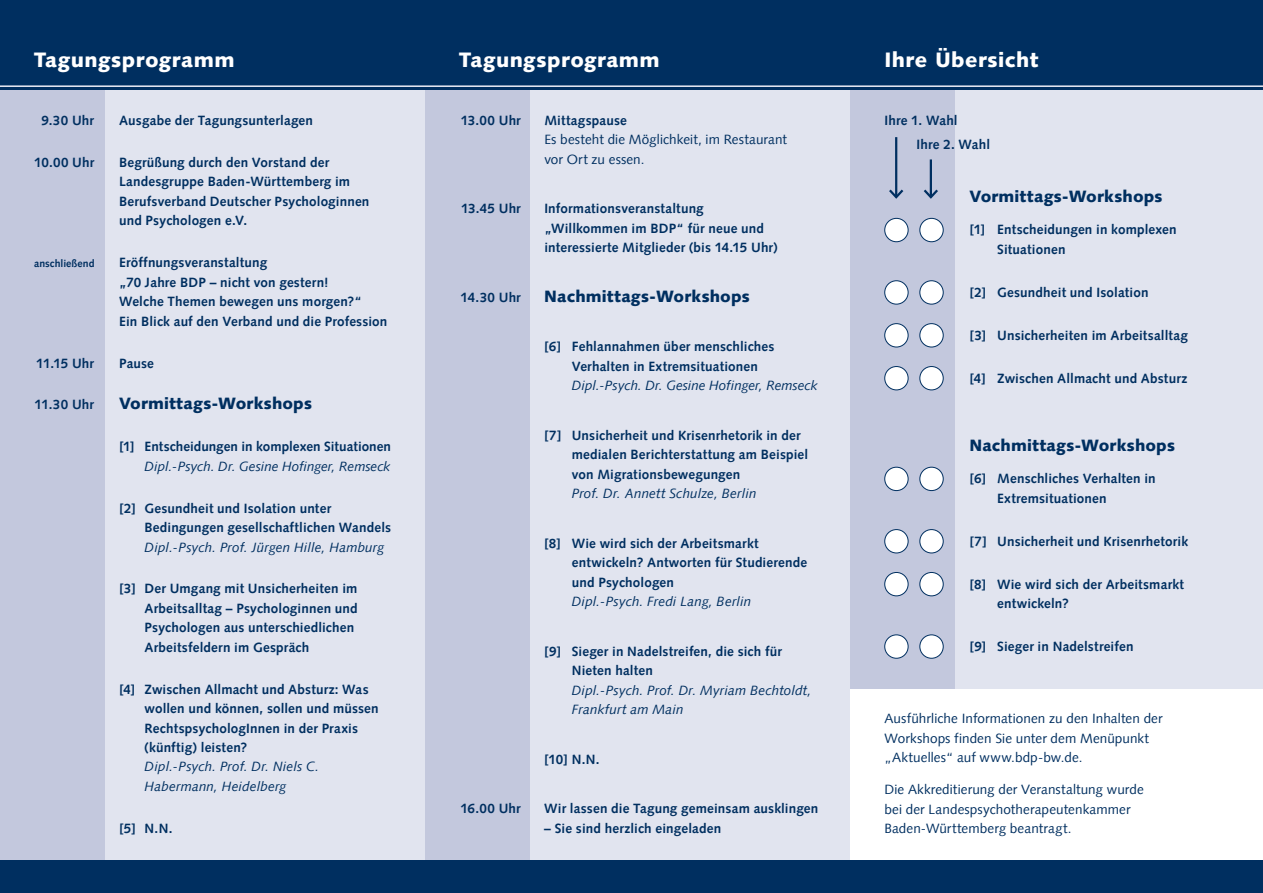
<style>
.page{position:relative;width:1263px;height:893px;background:#e1e4ef}
.page>*{position:absolute;margin:0;border:0;box-sizing:border-box;transform-origin:0 0}
.t1{font:900 21px "Syntax LT";letter-spacing:.025em;color:#fff}
.t2{font:900 16.5px "Syntax LT";letter-spacing:.01em;color:#002f60}
.t3{font:700 13.5px/19.5px "Syntax LT";letter-spacing:.01em;color:#002f60}
.t4{font:italic 13.5px/19.5px "Syntax LT";letter-spacing:.005em;color:#002f60}
.t5{font:13.5px/19.5px "Syntax LT";letter-spacing:.005em;color:#002f60}
.t6{font:700 10.5px "Syntax LT";letter-spacing:.005em;color:#002f60}
</style>
<div class="page">
<div style="left:0;top:89px;width:104px;height:804px;background:#c3c8dd"></div>
<div style="left:425px;top:89px;width:104px;height:804px;background:#c3c8dd"></div>
<div style="left:850px;top:89px;width:105px;height:804px;background:#c3c8dd"></div>
<div style="left:0;top:0;width:1263px;height:85px;background:#002f60"></div>
<hr style="left:0;top:88px;width:1263px;height:2px;background:#002f60">
<div style="left:850px;top:689px;width:413px;height:176px;background:#fff"></div>
<div style="left:885px;top:218px;width:23px;height:24px;background:#fff;border-radius:50%"></div>
<div style="left:884px;top:218px;width:24px;height:24px;border:1px solid #002f60;border-radius:50%"></div>
<div style="left:920px;top:218px;width:23px;height:24px;background:#fff;border-radius:50%"></div>
<div style="left:920px;top:218px;width:23px;height:24px;border:1px solid #002f60;border-radius:50%"></div>
<div style="left:885px;top:281px;width:23px;height:23px;background:#fff;border-radius:50%"></div>
<div style="left:884px;top:281px;width:24px;height:23px;border:1px solid #002f60;border-radius:50%"></div>
<div style="left:920px;top:281px;width:23px;height:23px;background:#fff;border-radius:50%"></div>
<div style="left:920px;top:281px;width:23px;height:23px;border:1px solid #002f60;border-radius:50%"></div>
<div style="left:885px;top:324px;width:23px;height:23px;background:#fff;border-radius:50%"></div>
<div style="left:884px;top:323px;width:24px;height:24px;border:1px solid #002f60;border-radius:50%"></div>
<div style="left:920px;top:324px;width:23px;height:23px;background:#fff;border-radius:50%"></div>
<div style="left:920px;top:323px;width:23px;height:24px;border:1px solid #002f60;border-radius:50%"></div>
<div style="left:885px;top:366px;width:23px;height:24px;background:#fff;border-radius:50%"></div>
<div style="left:884px;top:366px;width:24px;height:24px;border:1px solid #002f60;border-radius:50%"></div>
<div style="left:920px;top:366px;width:23px;height:24px;background:#fff;border-radius:50%"></div>
<div style="left:920px;top:366px;width:23px;height:24px;border:1px solid #002f60;border-radius:50%"></div>
<div style="left:885px;top:467px;width:23px;height:24px;background:#fff;border-radius:50%"></div>
<div style="left:884px;top:467px;width:24px;height:24px;border:1px solid #002f60;border-radius:50%"></div>
<div style="left:920px;top:467px;width:23px;height:24px;background:#fff;border-radius:50%"></div>
<div style="left:920px;top:467px;width:23px;height:24px;border:1px solid #002f60;border-radius:50%"></div>
<div style="left:885px;top:530px;width:23px;height:23px;background:#fff;border-radius:50%"></div>
<div style="left:884px;top:529px;width:24px;height:24px;border:1px solid #002f60;border-radius:50%"></div>
<div style="left:920px;top:530px;width:23px;height:23px;background:#fff;border-radius:50%"></div>
<div style="left:920px;top:529px;width:23px;height:24px;border:1px solid #002f60;border-radius:50%"></div>
<div style="left:885px;top:572px;width:23px;height:24px;background:#fff;border-radius:50%"></div>
<div style="left:884px;top:572px;width:24px;height:24px;border:1px solid #002f60;border-radius:50%"></div>
<div style="left:920px;top:572px;width:23px;height:24px;background:#fff;border-radius:50%"></div>
<div style="left:920px;top:572px;width:23px;height:24px;border:1px solid #002f60;border-radius:50%"></div>
<div style="left:885px;top:635px;width:23px;height:23px;background:#fff;border-radius:50%"></div>
<div style="left:884px;top:635px;width:24px;height:23px;border:1px solid #002f60;border-radius:50%"></div>
<div style="left:920px;top:635px;width:23px;height:23px;background:#fff;border-radius:50%"></div>
<div style="left:920px;top:635px;width:23px;height:23px;border:1px solid #002f60;border-radius:50%"></div>
<hr style="left:895px;top:137px;width:2px;height:60px;background:#002f60">
<svg style="left:889px;top:187px;width:15px;height:12px"></svg>
<hr style="left:930px;top:159px;width:2px;height:38px;background:#002f60">
<svg style="left:923px;top:187px;width:15px;height:12px"></svg>
<div style="left:0;top:860px;width:1263px;height:33px;background:#002f60"></div>
<h1 class="t1" style="left:34px;top:47px;width:202px">Tagungsprogramm</h1>
<h1 class="t1" style="left:459px;top:47px;width:202px">Tagungsprogramm</h1>
<h1 class="t1" style="left:884px;top:47px;width:156px">Ihre Übersicht</h1>
<p class="t3" style="left:41px;top:111px;width:54px">9.30 Uhr</p>
<p class="t3" style="left:119px;top:111px;width:196px">Ausgabe der Tagungsunterlagen</p>
<p class="t3" style="left:34px;top:152px;width:62px">10.00 Uhr</p>
<p class="t3" style="left:119px;top:152px;width:252px">Begrüßung durch den Vorstand der Landesgruppe Baden-Württemberg im Berufsverband Deutscher Psychologinnen und Psychologen e.V.</p>
<p class="t6" style="left:34px;top:258px;width:62px">anschließend</p>
<p class="t3" style="left:119px;top:253px;width:270px">Eröffnungsveranstaltung<br>„70 Jahre BDP – nicht von gestern!<br>Welche Themen bewegen uns morgen?“<br>Ein Blick auf den Verband und die Profession</p>
<p class="t3" style="left:36px;top:353px;width:59px">11.15 Uhr</p>
<p class="t3" style="left:119px;top:353px;width:36px">Pause</p>
<p class="t3" style="left:34px;top:395px;width:61px">11.30 Uhr</p>
<p class="t2" style="left:119px;top:394px;width:194px">Vormittags-Workshops</p>
<p class="t3" style="left:119px;top:437px;width:274px">[1] Entscheidungen in komplexen Situationen</p>
<p class="t4" style="left:145px;top:456px;width:247px">Dipl.-Psych. Dr. Gesine Hofinger, Remseck</p>
<p class="t3" style="left:145px;top:498px;width:248px;text-indent:-26px">[2] Gesundheit und Isolation unter<br>Bedingungen gesellschaftlichen Wandels</p>
<p class="t4" style="left:145px;top:537px;width:241px">Dipl.-Psych. Prof. Jürgen Hille, Hamburg</p>
<p class="t3" style="left:145px;top:579px;width:215px;text-indent:-26px">[3] Der Umgang mit Unsicherheiten im Arbeitsalltag – Psychologinnen und Psychologen aus unterschiedlichen Arbeitsfeldern im Gespräch</p>
<p class="t3" style="left:145px;top:679px;width:236px;text-indent:-26px">[4] Zwischen Allmacht und Absturz: Was wollen und können, sollen und müssen RechtspsychologInnen in der Praxis (künftig) leisten?</p>
<p class="t4" style="left:145px;top:757px;width:176px">Dipl.-Psych. Prof. Dr. Niels C.<br>Habermann, Heidelberg</p>
<p class="t3" style="left:119px;top:818px;width:55px">[5] N.N.</p>
<p class="t3" style="left:461px;top:111px;width:62px">13.00 Uhr</p>
<p class="t3" style="left:544px;top:111px;width:84px">Mittagspause</p>
<p class="t5" style="left:544px;top:130px;width:244px">Es besteht die Möglichkeit, im Restaurant vor Ort zu essen.</p>
<p class="t3" style="left:461px;top:199px;width:61px">13.45 Uhr</p>
<p class="t3" style="left:544px;top:199px;width:235px">Informationsveranstaltung „Willkommen im BDP“ für neue und interessierte Mitglieder (bis 14.15 Uhr)</p>
<p class="t3" style="left:461px;top:287px;width:62px">14.30 Uhr</p>
<p class="t2" style="left:544px;top:286px;width:207px">Nachmittags-Workshops</p>
<p class="t3" style="left:572px;top:337px;width:204px;text-indent:-27px">[6] Fehlannahmen über menschliches<br>Verhalten in Extremsituationen</p>
<p class="t4" style="left:572px;top:376px;width:247px">Dipl.-Psych. Dr. Gesine Hofinger, Remseck</p>
<p class="t3" style="left:572px;top:426px;width:238px;text-indent:-27px">[7] Unsicherheit und Krisenrhetorik in der medialen Berichterstattung am Beispiel von Migrationsbewegungen</p>
<p class="t4" style="left:572px;top:484px;width:186px">Prof. Dr. Annett Schulze, Berlin</p>
<p class="t3" style="left:572px;top:533px;width:237px;text-indent:-27px">[8] Wie wird sich der Arbeitsmarkt entwickeln? Antworten für Studierende und Psychologen</p>
<p class="t4" style="left:572px;top:592px;width:181px">Dipl.-Psych. Fredi Lang, Berlin</p>
<p class="t3" style="left:572px;top:641px;width:212px;text-indent:-27px">[9] Sieger in Nadelstreifen, die sich für<br>Nieten halten</p>
<p class="t4" style="left:572px;top:680px;width:241px">Dipl.-Psych. Prof. Dr. Myriam Bechtoldt,<br>Frankfurt am Main</p>
<p class="t3" style="left:544px;top:749px;width:57px">[10] N.N.</p>
<p class="t3" style="left:460px;top:799px;width:62px">16.00 Uhr</p>
<p class="t3" style="left:544px;top:799px;width:276px">Wir lassen die Tagung gemeinsam ausklingen</p>
<p class="t3" style="left:544px;top:818px;width:178px">– Sie sind herzlich eingeladen</p>
<p class="t3" style="left:916px;top:108px;width:75px;line-height:23.7px;text-indent:-32px">Ihre 1. Wahl<br>Ihre 2. Wahl</p>
<p class="t2" style="left:969px;top:187px;width:194px">Vormittags-Workshops</p>
<p class="t3" style="left:997px;top:220px;width:181px;text-indent:-28px">[1] Entscheidungen in komplexen<br>Situationen</p>
<p class="t3" style="left:969px;top:283px;width:181px">[2] Gesundheit und Isolation</p>
<p class="t3" style="left:969px;top:325px;width:220px">[3] Unsicherheiten im Arbeitsalltag</p>
<p class="t3" style="left:969px;top:368px;width:219px">[4] Zwischen Allmacht und Absturz</p>
<p class="t2" style="left:969px;top:436px;width:207px">Nachmittags-Workshops</p>
<p class="t3" style="left:997px;top:469px;width:160px;text-indent:-28px">[6] Menschliches Verhalten in<br>Extremsituationen</p>
<p class="t3" style="left:969px;top:531px;width:220px">[7] Unsicherheit und Krisenrhetorik</p>
<p class="t3" style="left:997px;top:574px;width:188px;text-indent:-28px">[8] Wie wird sich der Arbeitsmarkt entwickeln?</p>
<p class="t3" style="left:969px;top:637px;width:165px">[9] Sieger in Nadelstreifen</p>
<p class="t5" style="left:884px;top:709px;width:280px">Ausführliche Informationen zu den Inhalten der<br>Workshops finden Sie unter dem Menüpunkt „Aktuelles“ auf www.bdp-bw.de.</p>
<p class="t5" style="left:884px;top:780px;width:261px">Die Akkreditierung der Veranstaltung wurde bei der Landespsychotherapeutenkammer<br>Baden-Württemberg beantragt.</p>
</div>
